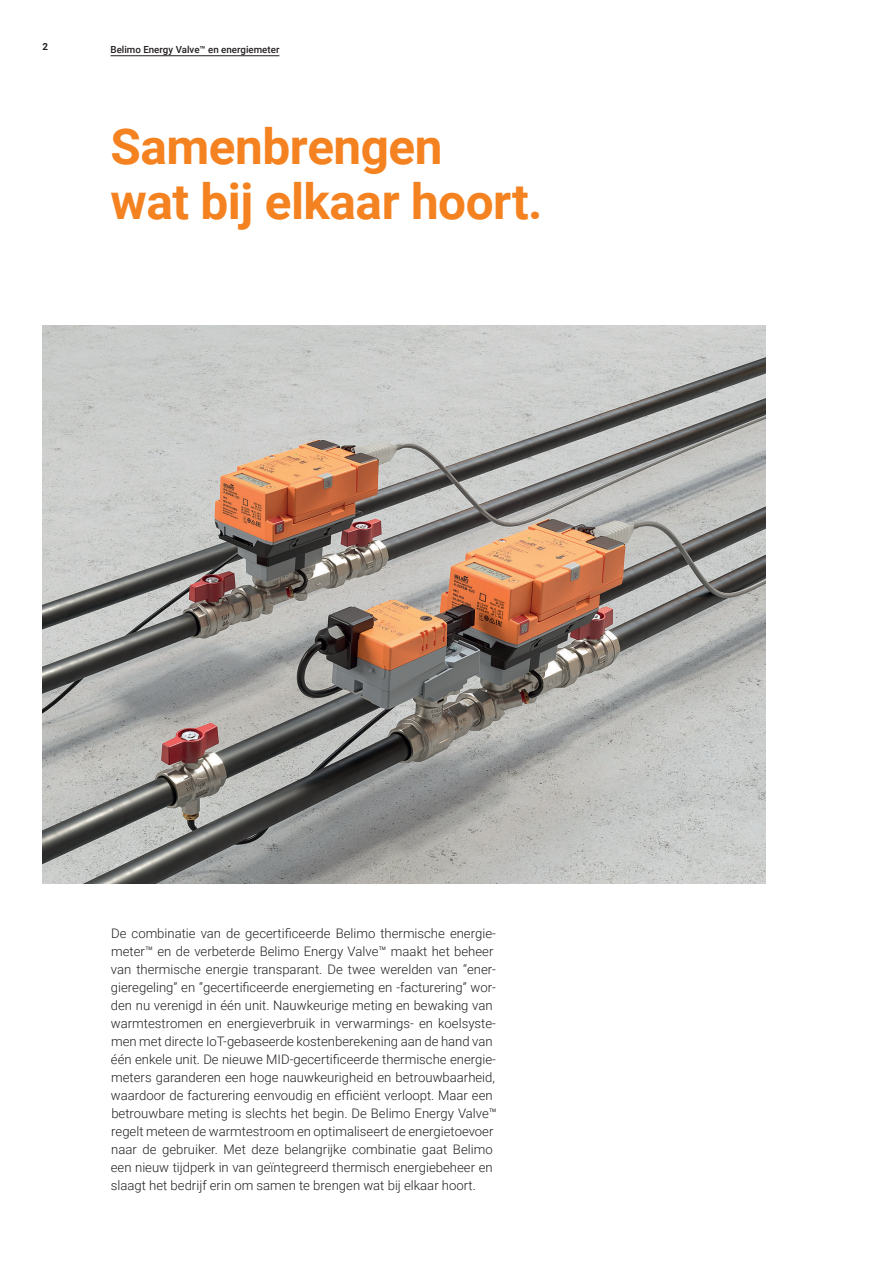
<style>
.page{position:relative;width:893px;height:1263px;background:#fff}
.page>*{position:absolute;margin:0;border:0;box-sizing:border-box;transform-origin:0 0}
.t1{font:700 49.5px/55.5px "Roboto";letter-spacing:-.01em;color:#f58220}
.t2{font:300 13.2px/18px "Roboto";color:#231f20}
.t3{font:500 9.75px "Roboto";color:#231f20}
.t4{font:700 9.75px "Roboto";color:#231f20}
</style>
<div class="page">
<hr style="left:111px;top:55px;width:168px;height:1px;background:#231f20">
<img style="left:43px;top:326px;width:722px;height:558px">
<p class="t4" style="left:43px;top:40px;width:7px">2</p>
<p class="t3" style="left:111px;top:42px;width:170px">Belimo Energy Valve™ en energiemeter</p>
<h1 class="t1" style="left:111px;top:116px;width:434px">Samenbrengen<br>wat bij elkaar hoort.</h1>
<p class="t2" style="left:111px;top:923px;width:388px">De combinatie van de gecertificeerde Belimo thermische energie&shy;meter™ en de verbeterde Belimo Energy Valve™ maakt het beheer van thermische energie transparant. De twee werelden van “ener&shy;gieregeling” en “gecertificeerde energiemeting en -facturering” wor&shy;den nu verenigd in één unit. Nauwkeurige meting en bewaking van warmtestromen en energieverbruik in verwarmings- en koelsyste&shy;men met directe IoT-gebaseerde kostenberekening aan de hand van één enkele unit. De nieuwe MID-gecertificeerde thermische energie&shy;meters garanderen een hoge nauwkeurigheid en betrouwbaarheid, waardoor de facturering eenvoudig en efficiënt verloopt. Maar een betrouwbare meting is slechts het begin. De Belimo Energy Valve™ regelt meteen de warmtestroom en optimaliseert de energietoevoer naar de gebruiker. Met deze belangrijke combinatie gaat Belimo een nieuw tijdperk in van geïntegreerd thermisch energiebeheer en slaagt het bedrijf erin om samen te brengen wat bij elkaar hoort.</p>
</div>
